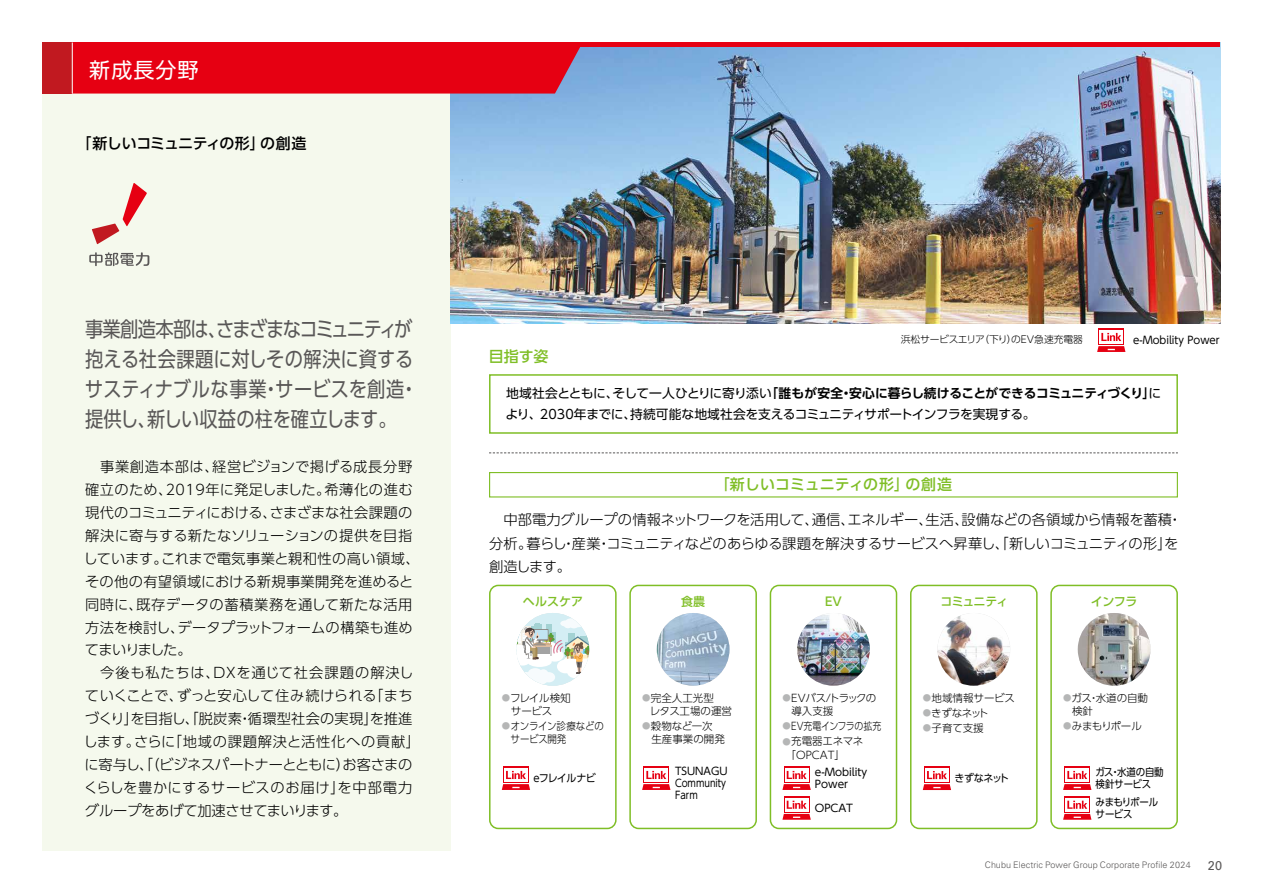
<style>
.page{position:relative;width:1263px;height:893px;background:#fff}
.page>*{position:absolute;margin:0;border:0;box-sizing:border-box;transform-origin:0 0}
.t1{font:21px/30px "UD Shin Go Pro";letter-spacing:-.015em;color:#595757;scale:.87 1}
.t2{font:21px "UD Shin Go Pro";letter-spacing:.05em;color:#fff}
.t3{font:500 15px "UD Shin Go Pro";letter-spacing:-.005em;color:#7fbe26}
.t4{font:500 15px "UD Shin Go Pro";letter-spacing:-.035em;color:#000}
.t5{font:300 14.25px/23px "UD Shin Go Pro";letter-spacing:.005em;color:#000}
.t6{font:300 14.25px/23.7px "UD Shin Go Pro";letter-spacing:-.015em;color:#000}
.t7{font:700 12.75px "UD Shin Go Pro De";letter-spacing:-.03em;color:#000}
.t8{font:12.75px "UD Shin Go Pro";letter-spacing:-.015em;color:#000}
.t9{font:12.75px "Univers LT Std";color:#595757}
.t10{font:500 12px "UD Shin Go Pro";letter-spacing:-.025em;color:#7fbe26}
.t11{font:300 10.5px/13.2px "UD Shin Go Pro";letter-spacing:-.01em;color:#000}
.t12{font:10.5px/12px "UD Shin Go Pro";color:#000}
.t13{font:10.5px/12px "UD Shin Go Pro";color:#000;scale:.95 1}
.t14{font:300 10.5px/13.2px "UD Shin Go Pro";letter-spacing:-.01em;color:#000;scale:.9 1}
.t15{font:10.5px/12px "UD Shin Go Pro";letter-spacing:-.02em;color:#000;scale:.9 1}
.t16{font:300 10.5px "UD Shin Go Pro";letter-spacing:-.01em;color:#000;scale:.85 1}
.t17{font:10.5px/12px "UD Shin Go Pro";letter-spacing:-.045em;color:#000;scale:.9 1}
.t18{font:300 10.5px "UD Shin Go Pro";letter-spacing:-.045em;color:#000}
.t19{font:10.5px "UD Shin Go Pro";letter-spacing:-.06em;color:#000;scale:.95 1}
.t20{font:300 9.75px "UD Shin Go Pro";color:#000}
.t21{font:300 9px "Univers LT Std";letter-spacing:.005em;color:#595757}
.s1{font-family:"UD Shin Go Pro";font-weight:400}
.s2{font-size:8.4px;color:#b5b6b6}
</style>
<div class="page">
<div style="left:43px;top:43px;width:408px;height:807px;background:#f5f9ed"></div>
<img style="left:451px;top:47px;width:769px;height:276px">
<svg style="left:89px;top:252px;width:60px;height:14px"></svg>
<svg style="left:92px;top:183px;width:55px;height:61px"></svg>
<div style="left:1098px;top:328px;width:26px;height:17px;background:#e60012"></div>
<div style="left:1100px;top:330px;width:23px;height:14px;background:#fff"></div>
<svg style="left:1097px;top:333px;width:28px;height:19px"></svg>
<svg style="left:489px;top:452px;width:689px;height:1px"></svg>
<div style="left:489px;top:374px;width:689px;height:60px;border:2px solid #7fbe26"></div>
<div style="left:489px;top:472px;width:689px;height:25px;border:1px solid #7fbe26"></div>
<div style="left:489px;top:585px;width:128px;height:244px;border:2px solid #7fbe26;border-radius:9px"></div>
<div style="left:503px;top:766px;width:26px;height:17px;background:#e60012"></div>
<div style="left:504px;top:768px;width:24px;height:14px;background:#fff"></div>
<svg style="left:502px;top:771px;width:28px;height:19px"></svg>
<div style="left:784px;top:766px;width:25px;height:17px;background:#e60012"></div>
<div style="left:785px;top:768px;width:23px;height:14px;background:#fff"></div>
<svg style="left:782px;top:771px;width:29px;height:19px"></svg>
<div style="left:784px;top:796px;width:25px;height:17px;background:#e60012"></div>
<svg style="left:785px;top:798px;width:23px;height:3px"></svg>
<svg style="left:782px;top:801px;width:29px;height:19px"></svg>
<svg style="left:923px;top:771px;width:28px;height:19px"></svg>
<div style="left:1050px;top:585px;width:128px;height:244px;border:2px solid #7fbe26;border-radius:9px"></div>
<div style="left:910px;top:585px;width:127px;height:244px;border:2px solid #7fbe26;border-radius:9px"></div>
<div style="left:770px;top:585px;width:127px;height:244px;border:2px solid #7fbe26;border-radius:9px"></div>
<div style="left:629px;top:585px;width:128px;height:244px;border:2px solid #7fbe26;border-radius:9px"></div>
<img style="left:1078px;top:613px;width:72px;height:73px;border-radius:36px">
<div style="left:1064px;top:766px;width:26px;height:17px;background:#e60012"></div>
<div style="left:1066px;top:768px;width:23px;height:14px;background:#fff"></div>
<svg style="left:1063px;top:771px;width:28px;height:19px"></svg>
<div style="left:1064px;top:796px;width:26px;height:17px;background:#e60012"></div>
<svg style="left:1066px;top:798px;width:23px;height:3px"></svg>
<svg style="left:1063px;top:801px;width:28px;height:19px"></svg>
<img style="left:937px;top:613px;width:73px;height:73px;border-radius:36px">
<img style="left:797px;top:613px;width:73px;height:73px;border-radius:36px">
<img style="left:657px;top:613px;width:72px;height:73px;border-radius:36px">
<div style="left:643px;top:766px;width:26px;height:17px;background:#e60012"></div>
<div style="left:645px;top:768px;width:23px;height:14px;background:#fff"></div>
<svg style="left:642px;top:771px;width:28px;height:19px"></svg>
<svg style="left:516px;top:615px;width:74px;height:68px"></svg>
<hr style="left:43px;top:43px;width:1177px;height:4px;background:#e60012">
<div style="left:73px;top:47px;width:510px;height:47px;background:#e60012"></div>
<div style="left:43px;top:43px;width:29px;height:51px;background:#c11920"></div>
<hr style="left:72px;top:43px;width:1px;height:51px;background:#fff">
<h1 class="t2" style="left:89px;top:53px;width:111px">新成長分野</h1>
<p class="t4" style="left:77px;top:131px;width:232px">「新しいコミュニティの形」の創造</p>
<h1 class="t1" style="left:85px;top:314px;width:384px">事業創造本部は、さまざまなコミュニティが抱える社会課題に対しその解決に資するサスティナブルな事業・サービスを創造・提供し、新しい収益の柱を確立します。</h1>
<p class="t5" style="left:83px;top:454px;width:338px">　事業創造本部は、経営ビジョンで掲げる成長分野確立のため、2019年に発足しました。希薄化の進む現代のコミュニティにおける、さまざまな社会課題の解決に寄与する新たなソリューションの提供を目指しています。これまで電気事業と親和性の高い領域、その他の有望領域における新規事業開発を進めると同時に、既存データの蓄積業務を通して新たな活用方法を検討し、データプラットフォームの構築も進めてまいりました。<br>　今後も私たちは、DXを通じて社会課題の解決していくことで、ずっと安心して住み続けられる「まちづくり」を目指し、「脱炭素・循環型社会の実現」を推進します。さらに「地域の課題解決と活性化への貢献」に寄与し、「（ビジネスパートナーとともに）お客さまのくらしを豊かにするサービスのお届け」を中部電力グループをあげて加速させてまいります。</p>
<p class="t20" style="left:901px;top:331px;width:184px">浜松サービスエリア（下り）のEV急速充電器</p>
<p class="t12" style="left:1133px;top:334px;width:88px">e-Mobility Power</p>
<p class="t7" style="left:506px;top:383px;width:657px"><span class="s1">地域社会とともに、そして一人ひとりに寄り添い</span>「誰もが安全・安心に暮らし続けることができるコミュニティづくり」<span class="s1">に</span></p>
<p class="t8" style="left:506px;top:404px;width:532px">より、2030年までに、持続可能な地域社会を支えるコミュニティサポートインフラを実現する。</p>
<p class="t3" style="left:489px;top:344px;width:61px">目指す姿</p>
<p class="t3" style="left:715px;top:473px;width:239px">「新しいコミュニティの形」の創造</p>
<p class="t6" style="left:489px;top:507px;width:695px">　中部電力グループの情報ネットワークを活用して、通信、エネルギー、生活、設備などの各領域から情報を蓄積・分析。暮らし・産業・コミュニティなどのあらゆる課題を解決するサービスへ昇華し、「新しいコミュニティの形」を創造します。</p>
<p class="t10" style="left:523px;top:592px;width:62px">ヘルスケア</p>
<p class="t10" style="left:681px;top:592px;width:26px">食農</p>
<p class="t10" style="left:825px;top:592px;width:18px">EV</p>
<p class="t10" style="left:940px;top:592px;width:69px">コミュニティ</p>
<p class="t10" style="left:1091px;top:592px;width:48px">インフラ</p>
<p class="t11" style="left:511px;top:690px;width:61px;text-indent:-9px"><span class="s2">●</span>フレイル検知サービス</p>
<p class="t14" style="left:511px;top:719px;width:105px;text-indent:-9px"><span class="s2">●</span>オンライン診療などのサービス開発</p>
<p class="t11" style="left:650px;top:690px;width:84px;text-indent:-8px"><span class="s2">●</span>完全人工光型<br>レタス工場の運営</p>
<p class="t11" style="left:642px;top:719px;width:84px"><span class="s2">●</span>穀物など一次　生産事業の開発</p>
<p class="t11" style="left:791px;top:690px;width:87px;text-indent:-9px"><span class="s2">●</span>EVバス/トラックの導入支援</p>
<p class="t16" style="left:782px;top:718px;width:118px"><span class="s2">●</span>EV充電インフラの拡充</p>
<p class="t11" style="left:786px;top:734px;width:79px;text-indent:-3px"><span class="s2">●</span>充電器エネマネ「OPCAT」</p>
<p class="t13" style="left:675px;top:765px;width:57px">TSUNAGU<br>Community<br>Farm</p>
<p class="t19" style="left:533px;top:770px;width:67px">eフレイルナビ</p>
<p class="t12" style="left:815px;top:766px;width:54px">e-Mobility<br>Power</p>
<p class="t12" style="left:815px;top:802px;width:39px">OPCAT</p>
<p class="t11" style="left:923px;top:690px;width:94px"><span class="s2">●</span>地域情報サービス</p>
<p class="t11" style="left:923px;top:706px;width:68px"><span class="s2">●</span>きずなネット</p>
<p class="t11" style="left:923px;top:721px;width:62px"><span class="s2">●</span>子育て支援</p>
<p class="t13" style="left:954px;top:772px;width:59px">きずなネット</p>
<p class="t11" style="left:1072px;top:690px;width:77px;text-indent:-9px"><span class="s2">●</span>ガス・水道の自動検針</p>
<p class="t18" style="left:1063px;top:718px;width:80px"><span class="s2">●</span>みまもりポール</p>
<p class="t15" style="left:1095px;top:766px;width:78px">ガス・水道の自動検針サービス</p>
<p class="t17" style="left:1095px;top:796px;width:71px">みまもりポールサービス</p>
<p class="t21" style="left:985px;top:860px;width:207px">Chubu Electric Power Group Corporate Profile 2024</p>
<p class="t9" style="left:1208px;top:857px;width:16px">20</p>
</div>
